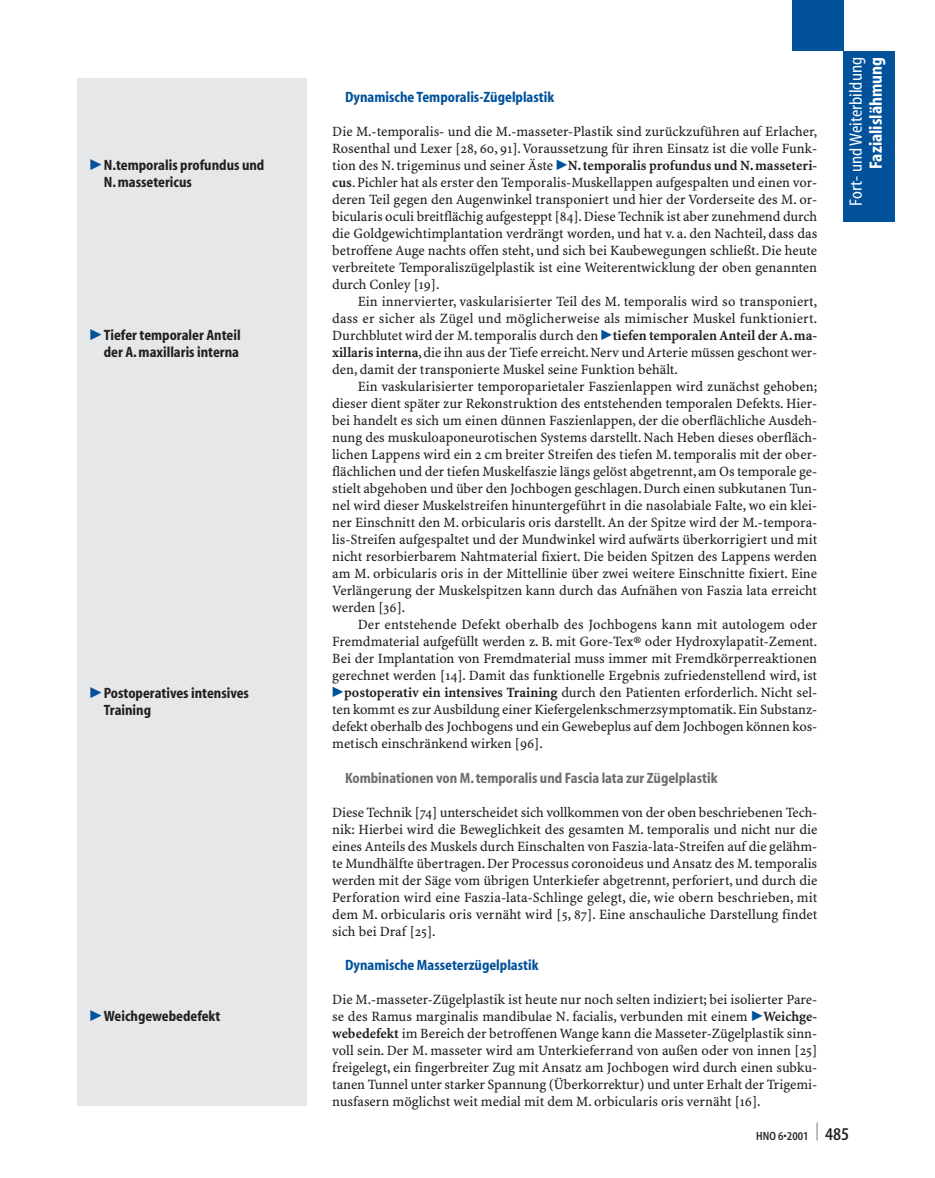
<style>
.page{position:relative;width:935px;height:1178px;background:#fff}
.page>*{position:absolute;margin:0;border:0;box-sizing:border-box;transform-origin:0 0}
.t1{font:condensed 18px "S Myriad";color:#fff}
.t2{font:700 condensed 18px "S Myriad";color:#fff}
.t3{font:700 condensed 15px/17px "S Myriad";color:#231f20}
.t4{font:700 condensed 15px "S Myriad";color:#01519b}
.t5{font:700 condensed 15px "S Myriad";color:#6c6d70}
.t6{font:14.25px/17px "S Minion Plus";color:#231f20;text-align:justify}
.t7{font:600 condensed 12px "S Myriad";color:#231f20}
.s1{font-family:"Mathematical Pi Six";font-weight:400;font-stretch:normal;color:#01519b}
.s2{font-family:"Mathematical Pi Six";color:#01519b}
.s3{font-weight:700}
.s4{font-size:18px}
</style>
<div class="page">
<div style="left:843px;top:51px;width:51px;height:170px;background:#01519b"></div>
<div style="left:792px;top:0;width:51px;height:51px;background:#01519b"></div>
<div style="left:77px;top:79px;width:230px;height:1027px;background:#e6e7e9"></div>
<p class="t3" style="left:104px;top:158px;width:162px;text-indent:-14px"><span class="s1">-</span>N.temporalis profundus und<br>N. massetericus</p>
<p class="t3" style="left:90px;top:328px;width:152px;text-align:right"><span class="s1">-</span>Tiefer temporaler Anteil der A. maxillaris interna</p>
<p class="t3" style="left:104px;top:685px;width:147px;text-indent:-14px"><span class="s1">-</span>Postoperatives intensives<br>Training</p>
<p class="t3" style="left:90px;top:1008px;width:132px"><span class="s1">-</span>Weichgewebedefekt</p>
<p class="t4" style="left:345px;top:91px;width:211px">Dynamische Temporalis-Zügelplastik</p>
<p class="t6" style="left:332px;top:124px;width:486px">Die M.-temporalis- und die M.-masseter-Plastik sind zurückzuführen auf Erlacher, Rosenthal und Lexer [28, 60, 91]. Voraussetzung für ihren Einsatz ist die volle Funk&shy;tion des N. trigeminus und seiner Äste <span class="s2">-</span><span class="s3">N. temporalis profundus und N. masseteri&shy;cus</span>. Pichler hat als erster den Temporalis-Muskellappen aufgespalten und einen vor&shy;deren Teil gegen den Augenwinkel transponiert und hier der Vorderseite des M. or&shy;bicularis oculi breitflächig aufgesteppt [84]. Diese Technik ist aber zunehmend durch die Goldgewichtimplantation verdrängt worden, und hat v. a. den Nachteil, dass das betroffene Auge nachts offen steht, und sich bei Kaubewegungen schließt. Die heute verbreitete Temporaliszügelplastik ist eine Weiterentwicklung der oben genannten durch Conley [19].</p>
<p class="t6" style="left:332px;top:294px;width:486px;text-indent:26px">Ein innervierter, vaskularisierter Teil des M. temporalis wird so transponiert, dass er sicher als Zügel und möglicherweise als mimischer Muskel funktioniert.<br>Durchblutet wird der M. temporalis durch den <span class="s2">-</span><span class="s3">tiefen temporalen Anteil der A. ma&shy;xillaris interna</span>, die ihn aus der Tiefe erreicht. Nerv und Arterie müssen geschont wer&shy;den, damit der transponierte Muskel seine Funktion behält.</p>
<p class="t6" style="left:332px;top:379px;width:486px;text-indent:26px">Ein vaskularisierter temporoparietaler Faszienlappen wird zunächst gehoben; dieser dient später zur Rekonstruktion des entstehenden temporalen Defekts. Hier&shy;bei handelt es sich um einen dünnen Faszienlappen, der die oberflächliche Ausdeh&shy;nung des muskuloaponeurotischen Systems darstellt. Nach Heben dieses oberfläch&shy;lichen Lappens wird ein 2 cm breiter Streifen des tiefen M. temporalis mit der ober&shy;flächlichen und der tiefen Muskelfaszie längs gelöst abgetrennt, am Os temporale ge&shy;stielt abgehoben und über den Jochbogen geschlagen. Durch einen subkutanen Tun&shy;nel wird dieser Muskelstreifen hinuntergeführt in die nasolabiale Falte, wo ein klei&shy;ner Einschnitt den M. orbicularis oris darstellt. An der Spitze wird der M.-tempora&shy;lis-Streifen aufgespaltet und der Mundwinkel wird aufwärts überkorrigiert und mit nicht resorbierbarem Nahtmaterial fixiert. Die beiden Spitzen des Lappens werden am M. orbicularis oris in der Mittellinie über zwei weitere Einschnitte fixiert. Eine Verlängerung der Muskelspitzen kann durch das Aufnähen von Faszia lata erreicht werden [36].</p>
<p class="t6" style="left:332px;top:617px;width:486px;text-indent:26px">Der entstehende Defekt oberhalb des Jochbogens kann mit autologem oder Fremdmaterial aufgefüllt werden z. B. mit Gore-Tex® oder Hydroxylapatit-Zement.<br>Bei der Implantation von Fremdmaterial muss immer mit Fremdkörperreaktionen gerechnet werden [14]. Damit das funktionelle Ergebnis zufriedenstellend wird, ist <span class="s2">-</span><span class="s3">postoperativ ein intensives Training</span> durch den Patienten erforderlich. Nicht sel&shy;ten kommt es zur Ausbildung einer Kiefergelenkschmerzsymptomatik. Ein Substanz&shy;defekt oberhalb des Jochbogens und ein Gewebeplus auf dem Jochbogen können kos&shy;metisch einschränkend wirken [96].</p>
<p class="t5" style="left:345px;top:772px;width:374px">Kombinationen von M. temporalis und Fascia lata zur Zügelplastik</p>
<p class="t6" style="left:332px;top:804px;width:486px">Diese Technik [74] unterscheidet sich vollkommen von der oben beschriebenen Tech&shy;nik: Hierbei wird die Beweglichkeit des gesamten M. temporalis und nicht nur die eines Anteils des Muskels durch Einschalten von Faszia-lata-Streifen auf die gelähm&shy;te Mundhälfte übertragen. Der Processus coronoideus und Ansatz des M. temporalis werden mit der Säge vom übrigen Unterkiefer abgetrennt, perforiert, und durch die Perforation wird eine Faszia-lata-Schlinge gelegt, die, wie obern beschrieben, mit dem M. orbicularis oris vernäht wird [5, 87]. Eine anschauliche Darstellung findet sich bei Draf [25].</p>
<p class="t4" style="left:345px;top:959px;width:195px">Dynamische Masseterzügelplastik</p>
<p class="t6" style="left:332px;top:991px;width:486px">Die M.-masseter-Zügelplastik ist heute nur noch selten indiziert; bei isolierter Pare&shy;se des Ramus marginalis mandibulae N. facialis, verbunden mit einem <span class="s2">-</span><span class="s3">Weichge&shy;webedefekt</span> im Bereich der betroffenen Wange kann die Masseter-Zügelplastik sinn&shy;voll sein. Der M. masseter wird am Unterkieferrand von außen oder von innen [25] freigelegt, ein fingerbreiter Zug mit Ansatz am Jochbogen wird durch einen subku&shy;tanen Tunnel unter starker Spannung (Überkorrektur) und unter Erhalt der Trigemi&shy;nusfasern möglichst weit medial mit dem M. orbicularis oris vernäht [16].</p>
<p class="t1" style="left:845px;top:205px;width:150px;rotate:-90deg">Fort- und Weiterbildung</p>
<p class="t2" style="left:869px;top:169px;width:113px;rotate:-90deg">Fazialislähmung</p>
<p class="t7" style="left:756px;top:1131px;width:94px">HNO 6•2001 <sup>|</sup> <span class="s4">485</span></p>
</div>
